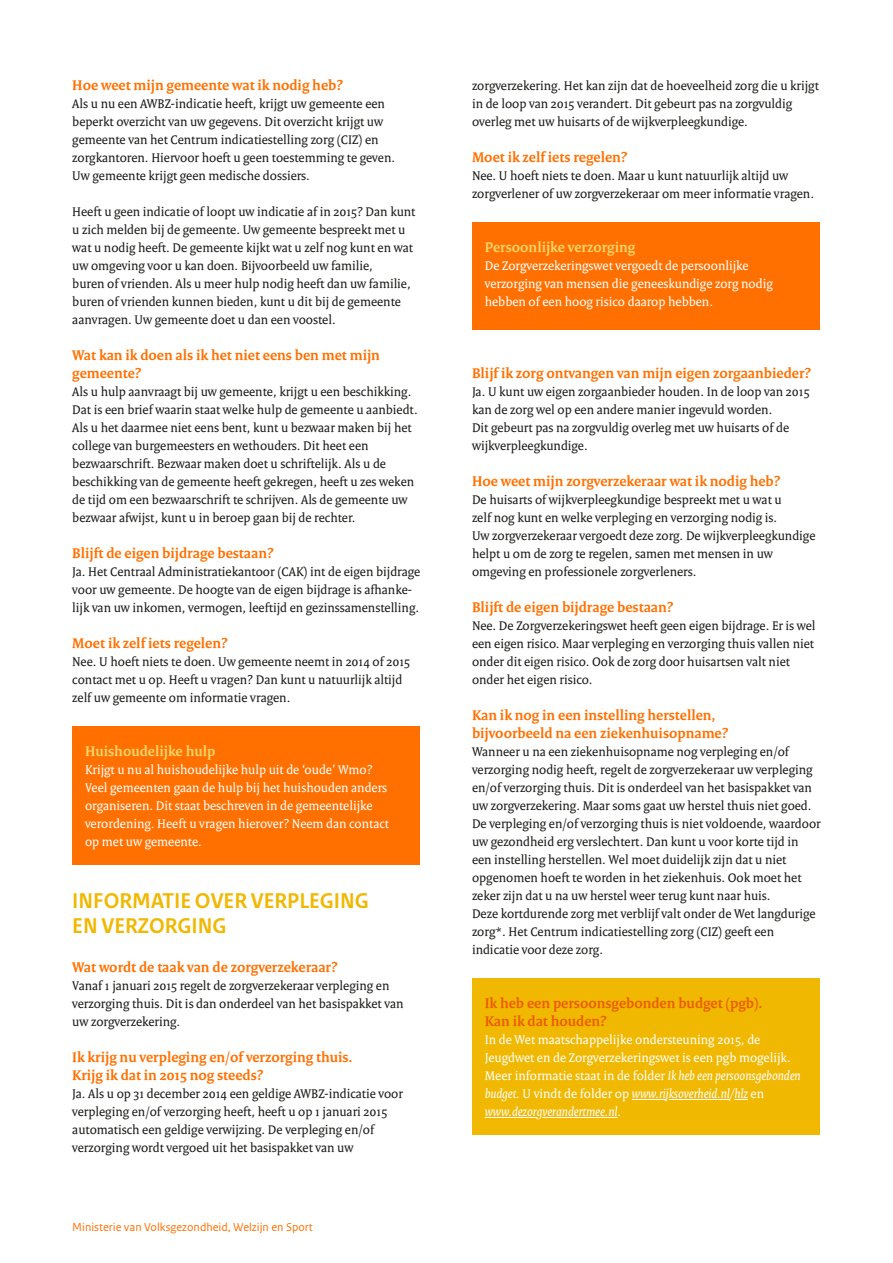
<style>
.page{position:relative;width:893px;height:1263px;background:#fff}
.page>*{position:absolute;margin:0;border:0;box-sizing:border-box;transform-origin:0 0}
.t1{font:700 22.5px/25.5px "Rijksoverheid Sans Heading";color:#f0b800}
.t2{font:700 15px/18px "Rijksoverheid Serif";color:#ff7000}
.t3{font:700 15px/18px "Rijksoverheid Serif";color:#eb5e04}
.t4{font:700 15px "Rijksoverheid Serif";color:#f7d46a}
.t5{font:13.5px/18px "Rijksoverheid Serif";color:#1a1a18}
.t6{font:13.5px/18px "Rijksoverheid Serif";color:#fff}
.t7{font:12px "Rijksoverheid Sans Text";color:#ff7000}
.s1{font-style:italic}
</style>
<div class="page">
<div style="left:72px;top:726px;width:347px;height:138px;background:#ff7000"></div>
<div style="left:472px;top:222px;width:347px;height:108px;background:#ff7000"></div>
<div style="left:472px;top:978px;width:347px;height:156px;background:#f0b800"></div>
<hr style="left:632px;top:1099px;width:34px;height:1px;background:#fff">
<hr style="left:669px;top:1099px;width:61px;height:1px;background:#fff">
<svg style="left:734px;top:1099px;width:14px;height:1px"></svg>
<hr style="left:485px;top:1117px;width:52px;height:1px;background:#fff">
<hr style="left:542px;top:1117px;width:76px;height:1px;background:#fff">
<p class="t2" style="left:72px;top:76px;width:272px">Hoe weet mijn gemeente wat ik nodig heb?</p>
<p class="t5" style="left:72px;top:95px;width:324px">Als u nu een AWBZ-indicatie heeft, krijgt uw gemeente een beperkt overzicht van uw gegevens. Dit overzicht krijgt uw gemeente van het Centrum indicatiestelling zorg (CIZ) en zorgkantoren. Hiervoor hoeft u geen toestemming te geven.<br>Uw gemeente krijgt geen medische dossiers.</p>
<p class="t5" style="left:72px;top:203px;width:345px">Heeft u geen indicatie of loopt uw indicatie af in 2015? Dan kunt u zich melden bij de gemeente. Uw gemeente bespreekt met u wat u nodig heeft. De gemeente kijkt wat u zelf nog kunt en wat uw omgeving voor u kan doen. Bijvoorbeeld uw familie,<br>buren of vrienden. Als u meer hulp nodig heeft dan uw familie, buren of vrienden kunnen bieden, kunt u dit bij de gemeente aanvragen. Uw gemeente doet u dan een voostel.</p>
<p class="t2" style="left:72px;top:346px;width:309px">Wat kan ik doen als ik het niet eens ben met mijn gemeente?</p>
<p class="t5" style="left:72px;top:383px;width:347px">Als u hulp aanvraagt bij uw gemeente, krijgt u een beschikking.<br>Dat is een brief waarin staat welke hulp de gemeente u aanbiedt.<br>Als u het daarmee niet eens bent, kunt u bezwaar maken bij het college van burgemeesters en wethouders. Dit heet een bezwaarschrift. Bezwaar maken doet u schriftelijk. Als u de beschikking van de gemeente heeft gekregen, heeft u zes weken de tijd om een bezwaarschrift te schrijven. Als de gemeente uw bezwaar afwijst, kunt u in beroep gaan bij de rechter.</p>
<p class="t2" style="left:72px;top:544px;width:203px">Blijft de eigen bijdrage bestaan?</p>
<p class="t5" style="left:72px;top:563px;width:350px">Ja. Het Centraal Administratiekantoor (CAK) int de eigen bijdrage voor uw gemeente. De hoogte van de eigen bijdrage is afhanke&shy;lijk van uw inkomen, vermogen, leeftijd en gezinssamenstelling.</p>
<p class="t2" style="left:72px;top:634px;width:157px">Moet ik zelf iets regelen?</p>
<p class="t5" style="left:72px;top:653px;width:339px">Nee. U hoeft niets te doen. Uw gemeente neemt in 2014 of 2015 contact met u op. Heeft u vragen? Dan kunt u natuurlijk altijd zelf uw gemeente om informatie vragen.</p>
<p class="t4" style="left:85px;top:742px;width:132px">Huishoudelijke hulp</p>
<p class="t6" style="left:85px;top:761px;width:306px">Krijgt u nu al huishoudelijke hulp uit de ‘oude’ Wmo?<br>Veel gemeenten gaan de hulp bij het huishouden anders organiseren. Dit staat beschreven in de gemeentelijke verordening. Heeft u vragen hierover? Neem dan contact op met uw gemeente.</p>
<h1 class="t1" style="left:72px;top:888px;width:298px">INFORMATIE OVER VERPLEGING<br>EN VERZORGING</h1>
<p class="t2" style="left:72px;top:958px;width:267px">Wat wordt de taak van de zorgverzekeraar?</p>
<p class="t5" style="left:72px;top:977px;width:333px">Vanaf 1 januari 2015 regelt de zorgverzekeraar verpleging en verzorging thuis. Dit is dan onderdeel van het basispakket van uw zorgverzekering.</p>
<p class="t2" style="left:72px;top:1048px;width:282px">Ik krijg nu verpleging en/of verzorging thuis.<br>Krijg ik dat in 2015 nog steeds?</p>
<p class="t5" style="left:72px;top:1085px;width:332px">Ja. Als u op 31 december 2014 een geldige AWBZ-indicatie voor verpleging en/of verzorging heeft, heeft u op 1 januari 2015 automatisch een geldige verwijzing. De verpleging en/of verzorging wordt vergoed uit het basispakket van uw</p>
<p class="t7" style="left:72px;top:1220px;width:242px">Ministerie van Volksgezondheid, Welzijn en Sport</p>
<p class="t5" style="left:472px;top:77px;width:348px">zorgverzekering. Het kan zijn dat de hoeveelheid zorg die u krijgt in de loop van 2015 verandert. Dit gebeurt pas na zorgvuldig overleg met uw huisarts of de wijkverpleegkundige.</p>
<p class="t2" style="left:472px;top:148px;width:157px">Moet ik zelf iets regelen?</p>
<p class="t5" style="left:472px;top:167px;width:344px">Nee. U hoeft niets te doen. Maar u kunt natuurlijk altijd uw zorgverlener of uw zorgverzekeraar om meer informatie vragen.</p>
<p class="t4" style="left:485px;top:238px;width:152px">Persoonlijke verzorging</p>
<p class="t6" style="left:485px;top:257px;width:289px">De Zorgverzekeringswet vergoedt de persoonlijke verzorging van mensen die geneeskundige zorg nodig hebben of een hoog risico daarop hebben.</p>
<p class="t2" style="left:472px;top:364px;width:341px">Blijf ik zorg ontvangen van mijn eigen zorgaanbieder?</p>
<p class="t5" style="left:472px;top:383px;width:339px">Ja. U kunt uw eigen zorgaanbieder houden. In de loop van 2015 kan de zorg wel op een andere manier ingevuld worden.<br>Dit gebeurt pas na zorgvuldig overleg met uw huisarts of de wijkverpleegkundige.</p>
<p class="t2" style="left:472px;top:472px;width:310px">Hoe weet mijn zorgverzekeraar wat ik nodig heb?</p>
<p class="t5" style="left:472px;top:491px;width:345px">De huisarts of wijkverpleegkundige bespreekt met u wat u<br>zelf nog kunt en welke verpleging en verzorging nodig is.<br>Uw zorgverzekeraar vergoedt deze zorg. De wijkverpleegkundige helpt u om de zorg te regelen, samen met mensen in uw omgeving en professionele zorgverleners.</p>
<p class="t2" style="left:472px;top:598px;width:203px">Blijft de eigen bijdrage bestaan?</p>
<p class="t5" style="left:472px;top:617px;width:345px">Nee. De Zorgverzekeringswet heeft geen eigen bijdrage. Er is wel een eigen risico. Maar verpleging en verzorging thuis vallen niet onder dit eigen risico. Ook de zorg door huisartsen valt niet onder het eigen risico.</p>
<p class="t2" style="left:472px;top:706px;width:258px">Kan ik nog in een instelling herstellen, bijvoorbeeld na een ziekenhuisopname?</p>
<p class="t5" style="left:472px;top:743px;width:350px">Wanneer u na een ziekenhuisopname nog verpleging en/of verzorging nodig heeft, regelt de zorgverzekeraar uw verpleging en/of verzorging thuis. Dit is onderdeel van het basispakket van uw zorgverzekering. Maar soms gaat uw herstel thuis niet goed.<br>De verpleging en/of verzorging thuis is niet voldoende, waardoor uw gezondheid erg verslechtert. Dan kunt u voor korte tijd in een instelling herstellen. Wel moet duidelijk zijn dat u niet opgenomen hoeft te worden in het ziekenhuis. Ook moet het zeker zijn dat u na uw herstel weer terug kunt naar huis.<br>Deze kortdurende zorg met verblijf valt onder de Wet langdurige zorg*. Het Centrum indicatiestelling zorg (CIZ) geeft een indicatie voor deze zorg.</p>
<p class="t3" style="left:485px;top:994px;width:279px">Ik heb een persoonsgebonden budget (pgb).<br>Kan ik dat houden?</p>
<p class="t6" style="left:485px;top:1031px;width:317px">In de Wet maatschappelijke ondersteuning 2015, de Jeugdwet en de Zorgverzekeringswet is een pgb mogelijk.<br>Meer informatie staat in de folder <span class="s1">Ik heb een persoonsgebonden budget</span>. U vindt de folder op <span class="s1">www.rijksoverheid.nl/hlz</span> en <span class="s1">www.dezorgverandertmee.nl</span>.</p>
</div>
